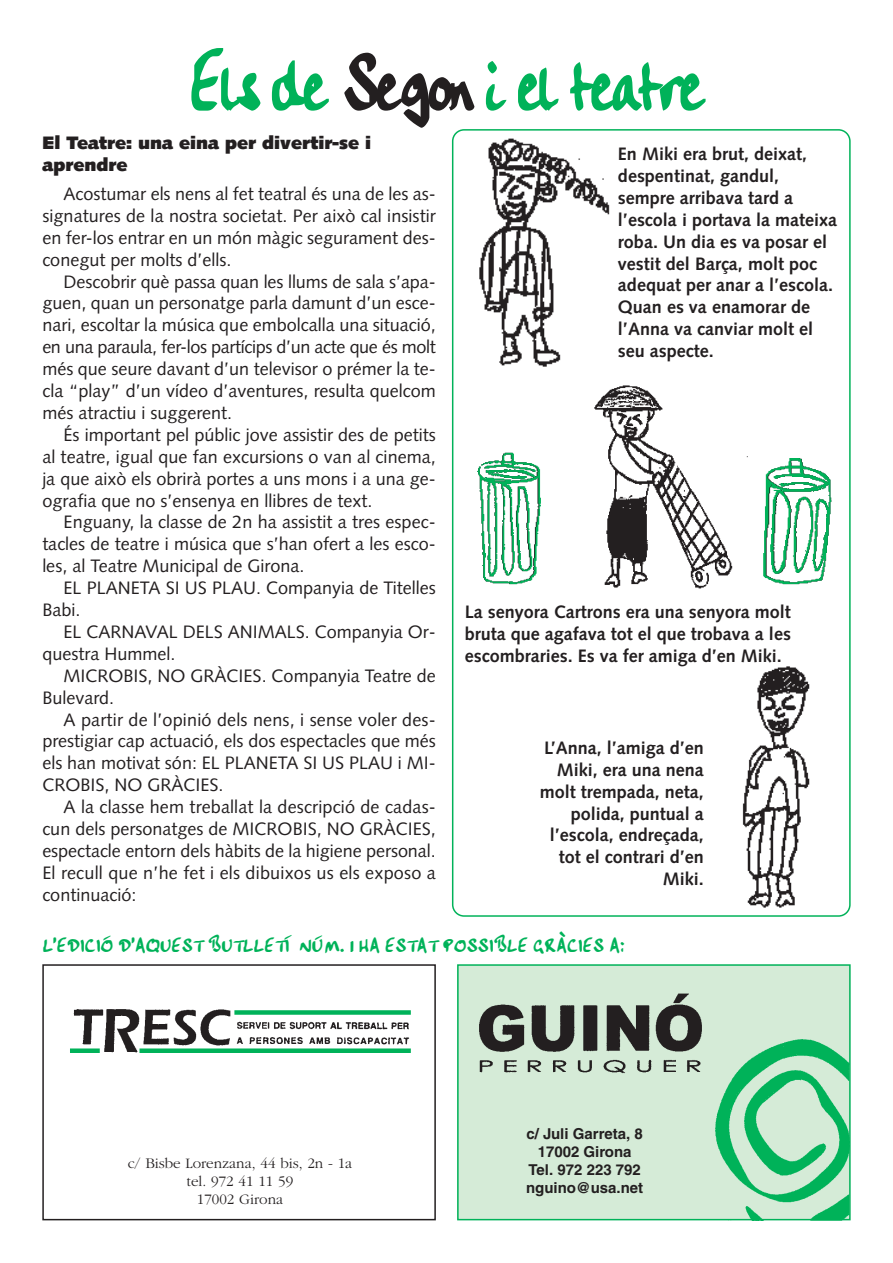
<style>
.page{position:relative;width:893px;height:1263px;background:#fff}
.page>*{position:absolute;margin:0;border:0;box-sizing:border-box;transform-origin:0 0}
.t1{font:90px "Handwriting Plain";letter-spacing:-.03em;color:#00b259;scale:.81 1}
.t2{font:21px "Handwriting Plain";color:#00b259}
.t3{font:18px/21.9px "Syntax";color:#231f20;text-align:justify}
.t4{font:700 18px/21.9px "Syntax";color:#231f20}
.t5{font:900 18px/21.9px "Syntax";color:#231f20}
.t6{font:700 15px/18px "Helvetica";color:#231f20;text-align:center}
.t7{font:300 15px/18px "Garamond";color:#231f20;text-align:center}
.s1{color:#231f20}
</style>
<div class="page">
<svg style="left:452px;top:129px;width:398px;height:788px"></svg>
<div style="left:42px;top:964px;width:394px;height:256px;border:2px solid #231f20"></div>
<div style="left:458px;top:965px;width:391px;height:255px;background:#d5ebd7"></div>
<div style="left:457px;top:964px;width:393px;height:256px;border:2px solid #00b259"></div>
<img style="left:709px;top:1031px;width:140px;height:189px">
<img style="left:479px;top:993px;width:223px;height:81px">
<img style="left:474px;top:137px;width:138px;height:230px">
<img style="left:566px;top:383px;width:186px;height:207px">
<img style="left:752px;top:383px;width:80px;height:207px">
<img style="left:472px;top:383px;width:94px;height:207px">
<img style="left:737px;top:664px;width:76px;height:245px">
<img style="left:73px;top:1009px;width:337px;height:44px">
<div style="left:234px;top:1010px;width:177px;height:5px;background:#00b259"></div>
<div style="left:139px;top:1048px;width:272px;height:5px;background:#00b259"></div>
<div style="left:70px;top:1048px;width:30px;height:5px;background:#00b259"></div>
<h1 class="t1" style="left:188px;top:27px;width:639px">Els de <span class="s1">Segon</span> i el teatre</h1>
<p class="t5" style="left:42px;top:133px;width:330px">El Teatre: una eina per divertir-se i aprendre</p>
<p class="t3" style="left:42px;top:185px;width:395px;text-indent:21px">Acostumar els nens al fet teatral és una de les as&shy;signatures de la nostra societat. Per això cal insistir en fer-los entrar en un món màgic segurament des&shy;conegut per molts d’ells.</p>
<p class="t3" style="left:42px;top:272px;width:395px;text-indent:21px">Descobrir què passa quan les llums de sala s’apa&shy;guen, quan un personatge parla damunt d’un esce&shy;nari, escoltar la música que embolcalla una situació, en una paraula, fer-los partícips d’un acte que és molt més que seure davant d’un televisor o prémer la te&shy;cla “play” d’un vídeo d’aventures, resulta quelcom més atractiu i suggerent.</p>
<p class="t3" style="left:42px;top:425px;width:395px;text-indent:21px">És important pel públic jove assistir des de petits al teatre, igual que fan excursions o van al cinema, ja que això els obrirà portes a uns mons i a una ge&shy;ografia que no s’ensenya en llibres de text.</p>
<p class="t3" style="left:42px;top:513px;width:395px;text-indent:21px">Enguany, la classe de 2n ha assistit a tres espec&shy;tacles de teatre i música que s’han ofert a les esco&shy;les, al Teatre Municipal de Girona.</p>
<p class="t3" style="left:42px;top:579px;width:395px;text-indent:21px">EL PLANETA SI US PLAU. Companyia de Titelles<br>Babi.</p>
<p class="t3" style="left:42px;top:623px;width:395px;text-indent:21px">EL CARNAVAL DELS ANIMALS. Companyia Or&shy;questra Hummel.</p>
<p class="t3" style="left:42px;top:666px;width:395px;text-indent:21px">MICROBIS, NO GRÀCIES. Companyia Teatre de<br>Bulevard.</p>
<p class="t3" style="left:42px;top:710px;width:395px;text-indent:21px">A partir de l’opinió dels nens, i sense voler des&shy;prestigiar cap actuació, els dos espectacles que més els han motivat són: EL PLANETA SI US PLAU i MI-CROBIS, NO GRÀCIES.</p>
<p class="t3" style="left:42px;top:798px;width:395px;text-indent:21px">A la classe hem treballat la descripció de cadas&shy;cun dels personatges de MICROBIS, NO GRÀCIES, espectacle entorn dels hàbits de la higiene personal.<br>El recull que n’he fet i els dibuixos us els exposo a continuació:</p>
<p class="t4" style="left:618px;top:145px;width:220px">En Miki era brut, deixat, despentinat, gandul, sempre arribava tard a l’escola i portava la mateixa roba. Un dia es va posar el vestit del Barça, molt poc adequat per anar a l’escola.<br>Quan es va enamorar de l’Anna va canviar molt el seu aspecte.</p>
<p class="t4" style="left:465px;top:602px;width:327px;text-align:justify">La senyora Cartrons era una senyora molt bruta que agafava tot el que trobava a les escombraries. Es va fer amiga d’en Miki.</p>
<p class="t4" style="left:540px;top:738px;width:165px;text-align:right">L’Anna, l’amiga d’en<br>Miki, era una nena molt trempada, neta, polida, puntual a l’escola, endreçada, tot el contrari d’en<br>Miki.</p>
<p class="t2" style="left:42px;top:932px;width:583px">L’EDICIÓ D’AQUEST BUTLLETÍ NÚM. 1 HA ESTAT POSSIBLE GRÀCIES A:</p>
<p class="t7" style="left:128px;top:1155px;width:226px">c/ Bisbe Lorenzana, 44 bis, 2n - 1a tel. 972 41 11 59<br>17002 Girona</p>
<p class="t6" style="left:526px;top:1126px;width:119px">c/ Juli Garreta, 8<br>17002 Girona<br>Tel. 972 223 792 nguino@usa.net</p>
</div>
